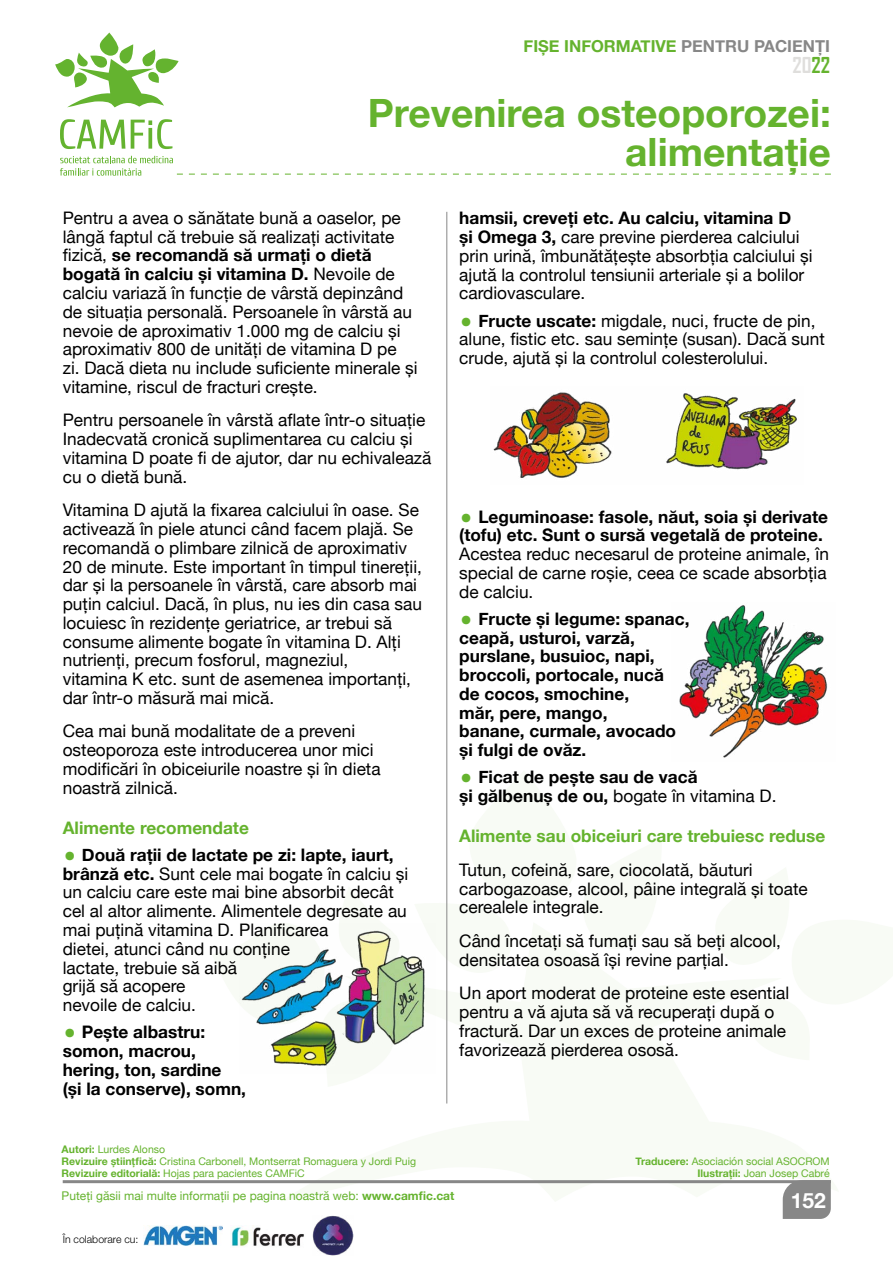
<style>
.page{position:relative;width:893px;height:1263px;background:#fff}
.page>*{position:absolute;margin:0;border:0;box-sizing:border-box;transform-origin:0 0}
.t1{font:700 39px/39px "Helvetica Neue";color:#65b32e;text-align:right}
.t2{font:700 21px "Agency FB";color:#dfdedc}
.t3{font:700 21px "Helvetica Neue";color:#fff}
.t4{font:17.25px/18.8px "Helvetica Neue";color:#000}
.t5{font:700 17.25px/18.8px "Helvetica Neue";color:#000}
.t6{font:700 17.25px "Helvetica Neue";color:#65b32e}
.t7{font:700 16.5px "Helvetica Neue";color:#65b32e}
.t8{font:12px "Helvetica Neue";color:#65b32e}
.t9{font:10.5px/12px "Helvetica Neue";color:#65b32e;text-align:right}
.t10{font:300 10.5px "Helvetica Neue LT Std";color:#000}
.s1{color:#878787}
.s2{color:#65b32e}
.s3{font-weight:700}
.s4{font-size:39px;color:#65b32e}
.s5{font-weight:400;font-size:39px;color:#65b32e}
.s6{font-weight:400}
</style>
<div class="page">
<svg style="left:281px;top:979px;width:502px;height:223px;fill:#f8fbf5"></svg>
<svg style="left:239px;top:945px;width:162px;height:142px"></svg>
<svg style="left:435px;top:770px;width:13px;height:209px"></svg>
<svg style="left:715px;top:979px;width:68px;height:81px"></svg>
<hr style="left:63px;top:1180px;width:768px;height:3px;background:#878787">
<div style="left:783px;top:1180px;width:48px;height:39px;background:#878787"></div>
<svg style="left:55px;top:33px;width:124px;height:74px"></svg>
<svg style="left:60px;top:156px;width:771px;height:20px"></svg>
<svg style="left:60px;top:119px;width:65px;height:30px"></svg>
<svg style="left:131px;top:119px;width:41px;height:30px"></svg>
<hr style="left:446px;top:212px;width:1px;height:891px;background:#878787">
<img style="left:240px;top:923px;width:195px;height:151px">
<img style="left:493px;top:392px;width:304px;height:86px">
<img style="left:679px;top:605px;width:149px;height:153px">
<img style="left:144px;top:1226px;width:79px;height:19px">
<img style="left:231px;top:1225px;width:73px;height:22px">
<img style="left:313px;top:1215px;width:40px;height:41px">
<p class="t7" style="left:524px;top:33px;width:308px">FIȘE INFORMATIVE <span class="s1">PENTRU PACIENŢI</span></p>
<p class="t2" style="left:792px;top:52px;width:39px">20<span class="s2">22</span></p>
<h1 class="t1" style="left:368px;top:94px;width:465px">Prevenirea osteoporozei: alimentație</h1>
<p class="t4" style="left:63px;top:209px;width:356px">Pentru a avea o sănătate bună a oaselor, pe lângă faptul că trebuie să realizați activitate fizică, <span class="s3">se recomandă să urmați o dietă bogată în calciu și vitamina D.</span> Nevoile de calciu variază în funcție de vârstă depinzând de situația personală. Persoanele în vârstă au nevoie de aproximativ 1.000 mg de calciu și aproximativ 800 de unități de vitamina D pe zi. Dacă dieta nu include suficiente minerale și vitamine, riscul de fracturi crește.</p>
<p class="t4" style="left:63px;top:412px;width:370px">Pentru persoanele în vârstă aflate într-o situație Inadecvată cronică suplimentarea cu calciu și vitamina D poate fi de ajutor, dar nu echivalează cu o dietă bună.</p>
<p class="t4" style="left:63px;top:502px;width:361px">Vitamina D ajută la fixarea calciului în oase. Se activează în piele atunci când facem plajă. Se recomandă o plimbare zilnică de aproximativ 20 de minute. Este important în timpul tinereții, dar și la persoanele în vârstă, care absorb mai puțin calciul. Dacă, în plus, nu ies din casa sau locuiesc în rezidențe geriatrice, ar trebui să consume alimente bogate în vitamina D. Alți nutrienți, precum fosforul, magneziul,<br>vitamina K etc. sunt de asemenea importanți, dar într-o măsură mai mică.</p>
<p class="t4" style="left:63px;top:723px;width:319px">Cea mai bună modalitate de a preveni osteoporoza este introducerea unor mici modificări în obiceiurile noastre și în dieta noastră zilnică.</p>
<p class="t6" style="left:63px;top:814px;width:188px">Alimente recomendate</p>
<p class="t4" style="left:63px;top:846px;width:347px"><span class="s4">•</span> <span class="s3">Două rații de lactate pe zi: lapte, iaurt, brânză etc.</span> Sunt cele mai bogate în calciu și un calciu care este mai bine absorbit decât cel al altor alimente. Alimentele degresate au mai puțină vitamina D. Planificarea<br>dietei, atunci când nu conține<br>lactate, trebuie să aibă<br>grijă să acopere<br>nevoile de calciu.</p>
<p class="t5" style="left:63px;top:1023px;width:185px"><span class="s5">•</span> Pește albastru: somon, macrou, hering, ton, sardine<br>(și la conserve), somn,</p>
<p class="t4" style="left:459px;top:210px;width:355px"><span class="s3">hamsii, creveți etc. Au calciu, vitamina D<br>și Omega 3,</span> care previne pierderea calciului prin urină, îmbunătățește absorbția calciului și ajută la controlul tensiunii arteriale și a bolilor cardiovasculare.</p>
<p class="t4" style="left:459px;top:312px;width:367px"><span class="s4">•</span> <span class="s3">Fructe uscate:</span> migdale, nuci, fructe de pin, alune, fistic etc. sau semințe (susan). Dacă sunt crude, ajută și la controlul colesterolului.</p>
<p class="t5" style="left:459px;top:508px;width:370px"><span class="s5">•</span> Leguminoase: fasole, năut, soia și derivate (tofu) etc. Sunt o sursă vegetală de proteine.</p>
<p class="t4" style="left:459px;top:546px;width:371px">Acestea reduc necesarul de proteine animale, în special de carne roșie, ceea ce scade absorbția de calciu.</p>
<p class="t5" style="left:459px;top:610px;width:232px"><span class="s5">•</span> Fructe și legume: spanac, ceapă, usturoi, varză, purslane, busuioc, napi, broccoli, portocale, nucă<br>de cocos, smochine,<br>măr, pere, mango,<br>banane, curmale, avocado și fulgi de ovăz.</p>
<p class="t5" style="left:459px;top:768px;width:319px"><span class="s5">•</span> Ficat de pește sau de vacă<br>și gălbenuș de ou, <span class="s6">bogate în vitamina D.</span></p>
<p class="t6" style="left:459px;top:822px;width:367px">Alimente sau obiceiuri care trebuiesc reduse</p>
<p class="t4" style="left:459px;top:861px;width:350px">Tutun, cofeină, sare, ciocolată, băuturi carbogazoase, alcool, pâine integrală și toate cerealele integrale.</p>
<p class="t4" style="left:459px;top:932px;width:323px">Când încetați să fumați sau să beți alcool, densitatea osoasă își revine parțial.</p>
<p class="t4" style="left:459px;top:985px;width:332px">Un aport moderat de proteine este esential pentru a vă ajuta să vă recuperați după o fractură. Dar un exces de proteine animale favorizează pierderea ososă.</p>
<p class="t9" style="left:62px;top:1143px;width:356px;text-align:left"><span class="s3">Autori:</span> Lurdes Alonso<br><span class="s3">Revizuire științfică:</span> Cristina Carbonell, Montserrat Romaguera y Jordi Puig<br><span class="s3">Revizuire editorială:</span> Hojas para pacientes CAMFiC</p>
<p class="t8" style="left:62px;top:1187px;width:394px">Puteți găsii mai multe informații pe pagina noastră web: <span class="s3">www.camfic.cat</span></p>
<p class="t10" style="left:63px;top:1233px;width:77px">În colaborare cu:</p>
<p class="t9" style="left:636px;top:1155px;width:196px"><span class="s3">Traducere:</span> Asociación social ASOCROM<br><span class="s3">Ilustrații:</span> Joan Josep Cabré</p>
<p class="t3" style="left:791px;top:1183px;width:37px">152</p>
</div>
